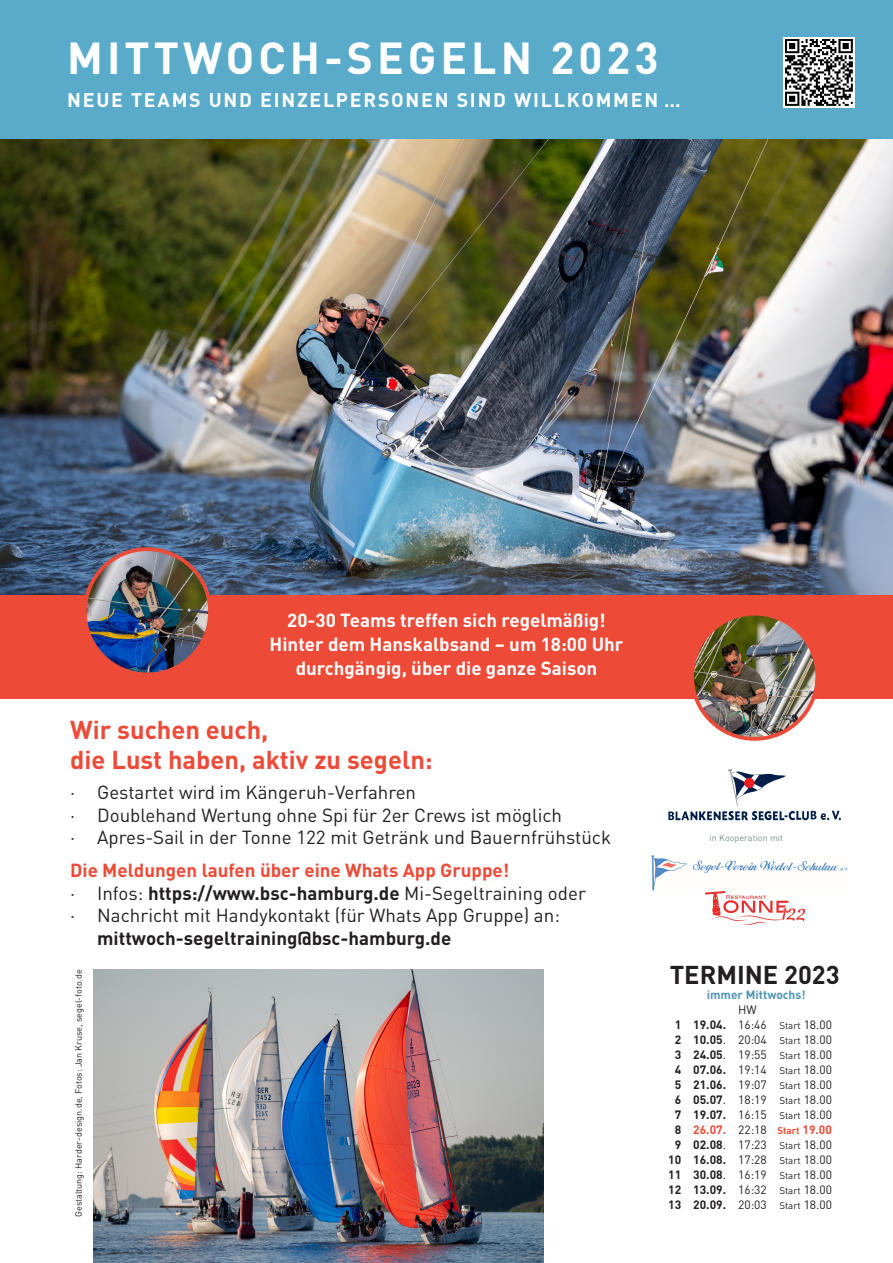
<style>
.page{position:relative;width:893px;height:1263px;background:#fff}
.page>*{position:absolute;margin:0;border:0;box-sizing:border-box;transform-origin:0 0}
.t1{font:700 44.25px "DIN";letter-spacing:.09em;color:#fff}
.t2{font:700 25.5px/30.6px "DIN";color:#ed4a37}
.t3{font:700 25.5px "DIN";color:#231f20}
.t4{font:700 19.5px "DIN";letter-spacing:.09em;color:#fff}
.t5{font:18.75px/22.5px "DIN";color:#231f20}
.t6{font:700 18.75px "DIN";color:#fff}
.t7{font:700 18.75px "DIN";color:#ed4a37}
.t8{font:12px "DIN";color:#231f20}
.t9{font:700 12px "DIN";color:#ed4a37}
.t10{font:700 12px "DIN";color:#4f96b0}
.t11{font:9px "DIN";color:#231f20}
.t12{font:9px "DIN";color:#749187}
.s1{font-weight:700}
.s2{font-size:9.75px}
.s3{color:#231f20}
.s4{font-weight:400;color:#231f20}
</style>
<div class="page">
<img style="left:94px;top:969px;width:449px;height:294px">
<img style="left:0;top:139px;width:893px;height:456px">
<div style="left:0;top:0;width:893px;height:139px;background:#5aabc9"></div>
<svg style="left:668px;top:769px;width:173px;height:51px"></svg>
<img style="left:652px;top:855px;width:195px;height:35px">
<div style="left:0;top:595px;width:893px;height:103px;background:#ed4a37"></div>
<img style="left:706px;top:892px;width:99px;height:32px">
<img style="left:784px;top:37px;width:70px;height:71px">
<img style="left:85px;top:549px;width:125px;height:125px;border-radius:63px">
<div style="left:83px;top:547px;width:129px;height:129px;border:4px solid #ed4a37;border-radius:50%"></div>
<img style="left:692px;top:614px;width:125px;height:125px;border-radius:63px">
<div style="left:690px;top:612px;width:129px;height:129px;border:4px solid #ed4a37;border-radius:50%"></div>
<p class="t1" style="left:67px;top:29px;width:593px">MITTWOCH-SEGELN 2023</p>
<p class="t4" style="left:67px;top:87px;width:615px">NEUE TEAMS UND EINZELPERSONEN SIND WILLKOMMEN …</p>
<p class="t6" style="left:287px;top:608px;width:320px">20-30 Teams treffen sich regelmäßig!</p>
<p class="t6" style="left:270px;top:632px;width:355px">Hinter dem Hanskalbsand – um 18:00 Uhr</p>
<p class="t6" style="left:296px;top:656px;width:303px">durchgängig, über die ganze Saison</p>
<p class="t2" style="left:70px;top:713px;width:364px">Wir suchen euch,<br>die Lust haben, aktiv zu segeln:</p>
<p class="t5" style="left:70px;top:781px;width:347px">· Gestartet wird im Kängeruh-Verfahren</p>
<p class="t5" style="left:70px;top:803px;width:493px">· Doublehand Wertung ohne Spi für 2er Crews ist möglich</p>
<p class="t5" style="left:70px;top:826px;width:542px">· Apres-Sail in der Tonne 122 mit Getränk und Bauernfrühstück</p>
<p class="t7" style="left:70px;top:858px;width:441px">Die Meldungen laufen über eine Whats App Gruppe!</p>
<p class="t5" style="left:70px;top:881px;width:517px">· Infos: <span class="s1">https://www.bsc-hamburg.de</span> Mi-Segeltraining oder</p>
<p class="t5" style="left:97px;top:904px;width:464px;text-indent:-27px">· Nachricht mit Handykontakt (für Whats App Gruppe) an: <span class="s1">mittwoch-segeltraining@bsc-hamburg.de</span></p>
<p class="t12" style="left:710px;top:832px;width:75px">in Kooperation mit</p>
<p class="t11" style="left:73px;top:1217px;width:249px;rotate:-90deg">Gestaltung: Harder-design.de, Fotos: Jan Kruse, segel-foto.de</p>
<p class="t3" style="left:670px;top:958px;width:171px">TERMINE 2023</p>
<p class="t10" style="left:707px;top:987px;width:100px">immer Mittwochs!</p>
<p class="t8" style="left:738px;top:1002px;width:20px">HW</p>
<p class="t8" style="left:675px;top:1017px;width:159px"><span class="s1">1 19.04.</span> 16:46 <span class="s2">Start</span> 18.00</p>
<p class="t8" style="left:675px;top:1032px;width:159px"><span class="s1">2 10.05</span>. 20:04 <span class="s2">Start</span> 18.00</p>
<p class="t8" style="left:675px;top:1047px;width:159px"><span class="s1">3 24.05</span>. 19:55 <span class="s2">Start</span> 18.00</p>
<p class="t8" style="left:675px;top:1062px;width:159px"><span class="s1">4 07.06.</span> 19:14 <span class="s2">Start</span> 18.00</p>
<p class="t8" style="left:675px;top:1077px;width:159px"><span class="s1">5 21.06.</span> 19:07 <span class="s2">Start</span> 18.00</p>
<p class="t8" style="left:675px;top:1092px;width:159px"><span class="s1">6 05.07</span>. 18:19 <span class="s2">Start</span> 18.00</p>
<p class="t8" style="left:675px;top:1107px;width:159px"><span class="s1">7 19.07.</span> 16:15 <span class="s2">Start</span> 18.00</p>
<p class="t9" style="left:675px;top:1122px;width:159px"><span class="s3">8</span> 26.07. <span class="s4">22:18</span> <span class="s2">Start</span> 19.00</p>
<p class="t8" style="left:675px;top:1137px;width:159px"><span class="s1">9 02.08</span>. 17:23 <span class="s2">Start</span> 18.00</p>
<p class="t8" style="left:668px;top:1152px;width:165px"><span class="s1">10 16.08.</span> 17:28 <span class="s2">Start</span> 18.00</p>
<p class="t8" style="left:668px;top:1167px;width:165px"><span class="s1">11 30.08</span>. 16:19 <span class="s2">Start</span> 18.00</p>
<p class="t8" style="left:668px;top:1182px;width:165px"><span class="s1">12 13.09.</span> 16:32 <span class="s2">Start</span> 18.00</p>
<p class="t8" style="left:668px;top:1197px;width:165px"><span class="s1">13 20.09.</span> 20:03 <span class="s2">Start</span> 18.00</p>
</div>
